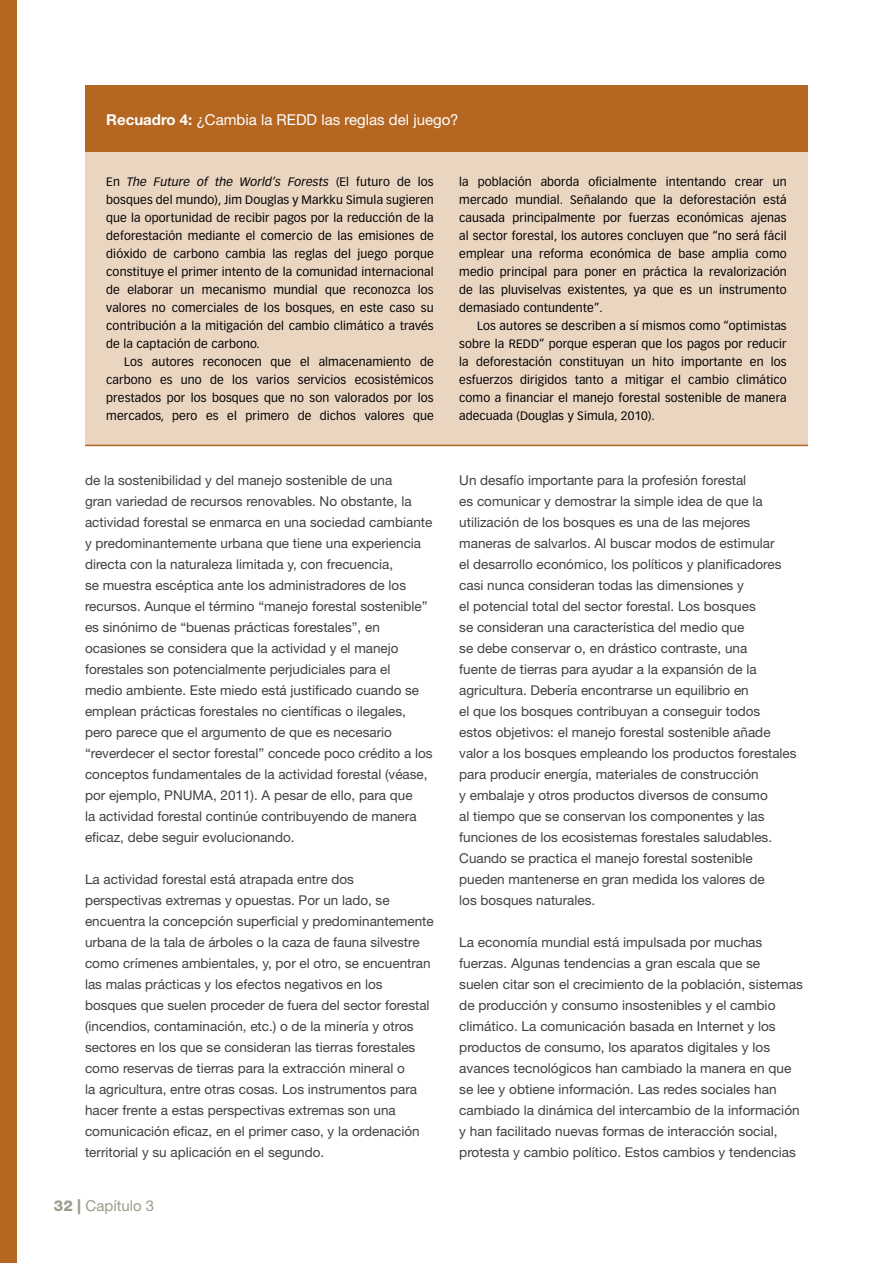
<style>
.page{position:relative;width:893px;height:1263px;background:#fff}
.page>*{position:absolute;margin:0;border:0;box-sizing:border-box;transform-origin:0 0}
.t1{font:15px "Helvetica Neue LT Std";color:#fff}
.t2{font:15px "Helvetica Neue LT Std";color:#9c9d8c}
.t3{font:13.5px/21px "Helvetica Neue LT Std";color:#414042}
.t4{font:12px/18px "Vectora LH";letter-spacing:.01em;color:#000;text-align:justify}
.s1{font-weight:700}
.s2{font-style:italic}
.s3{font-weight:800}
</style>
<div class="page">
<div style="left:85px;top:85px;width:723px;height:69px;background:#b56722"></div>
<div style="left:85px;top:152px;width:723px;height:293px;background:#ead5c1"></div>
<hr style="left:85px;top:445px;width:723px;height:1px;background:#b56722">
<div style="left:0;top:0;width:17px;height:1263px;background:#b56722"></div>
<p class="t1" style="left:106px;top:111px;width:354px"><span class="s1">Recuadro 4:</span> ¿Cambia la REDD las reglas del juego?</p>
<p class="t4" style="left:106px;top:173px;width:329px">En <span class="s2">The Future of the World’s Forests</span> (El futuro de los bosques del mundo), Jim Douglas y Markku Simula sugieren que la oportunidad de recibir pagos por la reducción de la deforestación mediante el comercio de las emisiones de dióxido de carbono cambia las reglas del juego porque constituye el primer intento de la comunidad internacional de elaborar un mecanismo mundial que reconozca los valores no comerciales de los bosques, en este caso su contribución a la mitigación del cambio climático a través de la captación de carbono.</p>
<p class="t4" style="left:106px;top:353px;width:329px;text-indent:18px">Los autores reconocen que el almacenamiento de carbono es uno de los varios servicios ecosistémicos prestados por los bosques que no son valorados por los mercados, pero es el primero de dichos valores que</p>
<p class="t3" style="left:85px;top:469px;width:349px">de la sostenibilidad y del manejo sostenible de una<br>gran variedad de recursos renovables. No obstante, la actividad forestal se enmarca en una sociedad cambiante y predominantemente urbana que tiene una experiencia directa con la naturaleza limitada y, con frecuencia,<br>se muestra escéptica ante los administradores de los recursos. Aunque el término “manejo forestal sostenible” es sinónimo de “buenas prácticas forestales”, en ocasiones se considera que la actividad y el manejo forestales son potencialmente perjudiciales para el<br>medio ambiente. Este miedo está justificado cuando se emplean prácticas forestales no científicas o ilegales, pero parece que el argumento de que es necesario “reverdecer el sector forestal” concede poco crédito a los conceptos fundamentales de la actividad forestal (véase, por ejemplo, PNUMA, 2011). A pesar de ello, para que<br>la actividad forestal continúe contribuyendo de manera eficaz, debe seguir evolucionando.</p>
<p class="t3" style="left:85px;top:868px;width:350px">La actividad forestal está atrapada entre dos perspectivas extremas y opuestas. Por un lado, se encuentra la concepción superficial y predominantemente urbana de la tala de árboles o la caza de fauna silvestre como crímenes ambientales, y, por el otro, se encuentran las malas prácticas y los efectos negativos en los bosques que suelen proceder de fuera del sector forestal (incendios, contaminación, etc.) o de la minería y otros sectores en los que se consideran las tierras forestales como reservas de tierras para la extracción mineral o<br>la agricultura, entre otras cosas. Los instrumentos para hacer frente a estas perspectivas extremas son una comunicación eficaz, en el primer caso, y la ordenación territorial y su aplicación en el segundo.</p>
<p class="t2" style="left:54px;top:1197px;width:102px"><span class="s3">32 |</span> Capítulo 3</p>
<p class="t4" style="left:459px;top:173px;width:329px">la población aborda oficialmente intentando crear un mercado mundial. Señalando que la deforestación está causada principalmente por fuerzas económicas ajenas al sector forestal, los autores concluyen que “no será fácil emplear una reforma económica de base amplia como medio principal para poner en práctica la revalorización de las pluviselvas existentes, ya que es un instrumento demasiado contundente”.</p>
<p class="t4" style="left:459px;top:317px;width:329px;text-indent:18px">Los autores se describen a sí mismos como “optimistas sobre la REDD” porque esperan que los pagos por reducir la deforestación constituyan un hito importante en los esfuerzos dirigidos tanto a mitigar el cambio climático como a financiar el manejo forestal sostenible de manera adecuada (Douglas y Simula, 2010).</p>
<p class="t3" style="left:459px;top:469px;width:339px">Un desafío importante para la profesión forestal<br>es comunicar y demostrar la simple idea de que la utilización de los bosques es una de las mejores maneras de salvarlos. Al buscar modos de estimular<br>el desarrollo económico, los políticos y planificadores casi nunca consideran todas las dimensiones y<br>el potencial total del sector forestal. Los bosques<br>se consideran una característica del medio que<br>se debe conservar o, en drástico contraste, una<br>fuente de tierras para ayudar a la expansión de la agricultura. Debería encontrarse un equilibrio en<br>el que los bosques contribuyan a conseguir todos<br>estos objetivos: el manejo forestal sostenible añade valor a los bosques empleando los productos forestales para producir energía, materiales de construcción<br>y embalaje y otros productos diversos de consumo<br>al tiempo que se conservan los componentes y las funciones de los ecosistemas forestales saludables.<br>Cuando se practica el manejo forestal sostenible pueden mantenerse en gran medida los valores de<br>los bosques naturales.</p>
<p class="t3" style="left:459px;top:931px;width:345px">La economía mundial está impulsada por muchas fuerzas. Algunas tendencias a gran escala que se suelen citar son el crecimiento de la población, sistemas de producción y consumo insostenibles y el cambio climático. La comunicación basada en Internet y los productos de consumo, los aparatos digitales y los avances tecnológicos han cambiado la manera en que se lee y obtiene información. Las redes sociales han cambiado la dinámica del intercambio de la información y han facilitado nuevas formas de interacción social, protesta y cambio político. Estos cambios y tendencias</p>
</div>
